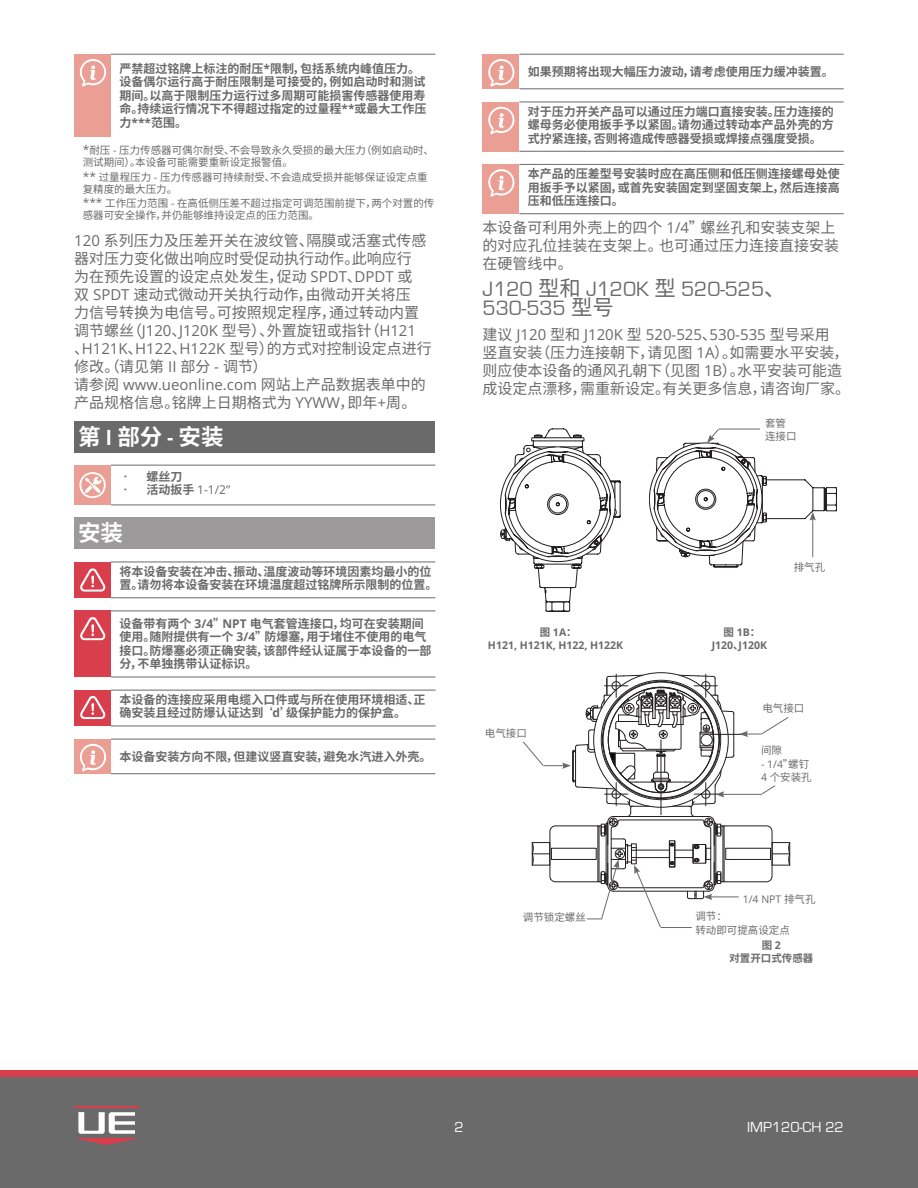
<style>
.page{position:relative;width:918px;height:1188px;background:#fff}
.page>*{position:absolute;margin:0;border:0;box-sizing:border-box;transform-origin:0 0}
.t1{font:700 22.5px "Noto Sans CJ Ksc";color:#fff}
.t2{font:21.3px/19.5px "Eurostile";color:#696a69}
.t3{font:15px/18px "Noto Sans CJ Ksc";color:#696a69}
.t4{font:15px "Open Sans";color:#696a69}
.t5{font:15px "Eurostile";color:#fff}
.t6{font:700 12px/13.5px "Noto Sans CJ Ksc";color:#696a69}
.t7{font:12px "Open Sans";color:#696a69}
.t8{font:10.5px/12px "Noto Sans CJ Ksc";color:#696a69}
.t9{font:10.5px "Open Sans";color:#696a69}
.t10{font:700 10.5px/12.6px "Noto Sans CJ Ksc";color:#696a69;text-align:center}
.s1{font-family:"Open Sans";font-weight:400}
.s2{font-family:"Open Sans";font-size:12px}
.s3{font-family:"Open Sans"}
.s4{font-family:"Noto Sans CJ Ksc"}
.s5{font-family:"Eurostile"}
.s6{font-family:"Noto Sans CJ Ksc";font-weight:700}
</style>
<div class="page">
<div style="left:0;top:1074px;width:918px;height:114px;background:#696a69"></div>
<div style="left:0;top:1070px;width:918px;height:7px;background:#d83e4c"></div>
<hr style="left:74px;top:1106px;width:66px;height:2px;background:#d83e4c">
<svg style="left:78px;top:1112px;width:57px;height:33px"></svg>
<div style="left:74px;top:54px;width:37px;height:83px;background:#eb9e93"></div>
<hr style="left:111px;top:54px;width:324px;height:1px;background:#696a69">
<svg style="left:79px;top:59px;width:28px;height:28px"></svg>
<div style="left:74px;top:421px;width:361px;height:31px;background:#696a69"></div>
<div style="left:74px;top:465px;width:37px;height:40px;background:#eb9e93"></div>
<hr style="left:111px;top:465px;width:324px;height:1px;background:#696a69">
<hr style="left:111px;top:505px;width:324px;height:1px;background:#696a69">
<svg style="left:79px;top:472px;width:27px;height:26px"></svg>
<div style="left:74px;top:518px;width:361px;height:31px;background:#9c9a9a"></div>
<div style="left:74px;top:562px;width:37px;height:36px;background:#d83e4c"></div>
<hr style="left:111px;top:562px;width:324px;height:1px;background:#696a69">
<hr style="left:111px;top:598px;width:324px;height:1px;background:#696a69">
<svg style="left:80px;top:568px;width:26px;height:24px"></svg>
<div style="left:74px;top:611px;width:37px;height:66px;background:#d83e4c"></div>
<hr style="left:111px;top:611px;width:324px;height:1px;background:#696a69">
<hr style="left:111px;top:677px;width:324px;height:1px;background:#696a69">
<svg style="left:80px;top:617px;width:26px;height:24px"></svg>
<div style="left:74px;top:690px;width:37px;height:36px;background:#d83e4c"></div>
<hr style="left:111px;top:690px;width:325px;height:1px;background:#696a69">
<hr style="left:111px;top:726px;width:325px;height:1px;background:#696a69">
<svg style="left:80px;top:696px;width:26px;height:23px"></svg>
<div style="left:74px;top:739px;width:37px;height:35px;background:#eb9e93"></div>
<hr style="left:111px;top:739px;width:324px;height:1px;background:#696a69">
<hr style="left:111px;top:773px;width:324px;height:1px;background:#696a69">
<svg style="left:79px;top:743px;width:28px;height:29px"></svg>
<div style="left:483px;top:54px;width:36px;height:35px;background:#eb9e93"></div>
<hr style="left:519px;top:54px;width:325px;height:1px;background:#696a69">
<hr style="left:519px;top:89px;width:325px;height:1px;background:#696a69">
<svg style="left:488px;top:59px;width:27px;height:28px"></svg>
<div style="left:483px;top:102px;width:36px;height:49px;background:#eb9e93"></div>
<hr style="left:519px;top:102px;width:325px;height:1px;background:#696a69">
<hr style="left:519px;top:151px;width:325px;height:1px;background:#696a69">
<svg style="left:488px;top:106px;width:27px;height:29px"></svg>
<div style="left:483px;top:164px;width:36px;height:50px;background:#eb9e93"></div>
<hr style="left:519px;top:164px;width:325px;height:1px;background:#696a69">
<hr style="left:519px;top:213px;width:325px;height:1px;background:#696a69">
<svg style="left:488px;top:169px;width:27px;height:28px"></svg>
<svg style="left:500px;top:429px;width:120px;height:183px"></svg>
<svg style="left:649px;top:428px;width:188px;height:139px"></svg>
<svg style="left:523px;top:674px;width:268px;height:254px"></svg>
<p class="t6" style="left:119px;top:62px;width:309px">严禁超过铭牌上标注的耐压<span class="s1">*</span>限制，包括系统内峰值压力。设备偶尔运行高于耐压限制是可接受的，例如启动时和测试期间。以高于限制压力运行过多周期可能损害传感器使用寿命。持续运行情况下不得超过指定的过量程<span class="s1">**</span>或最大工作压力<span class="s1">***</span>范围。</p>
<p class="t8" style="left:83px;top:145px;width:353px"><span class="s2">*</span>耐压 <span class="s3">-</span> 压力传感器可偶尔耐受、不会导致永久受损的最大压力（例如启动时、测试期间）。本设备可能需要重新设定报警值。</p>
<p class="t8" style="left:83px;top:171px;width:347px"><span class="s2">**</span> 过量程压力 <span class="s3">-</span> 压力传感器可持续耐受、不会造成受损并能够保证设定点重复精度的最大压力。</p>
<p class="t8" style="left:83px;top:197px;width:353px"><span class="s2">***</span> 工作压力范围 <span class="s3">-</span> 在高低侧压差不超过指定可调范围前提下，两个对置的传感器可安全操作，并仍能够维持设定点的压力范围。</p>
<p class="t3" style="left:74px;top:232px;width:359px"><span class="s3">120</span> 系列压力及压差开关在波纹管、隔膜或活塞式传感器对压力变化做出响应时受促动执行动作。此响应行<br>为在预先设置的设定点处发生，促动 <span class="s3">SPDT</span>、<span class="s3">DPDT</span> 或<br>双 <span class="s3">SPDT</span> 速动式微动开关执行动作，由微动开关将压<br>力信号转换为电信号。可按照规定程序，通过转动内置调节螺丝（<span class="s3">J120</span>、<span class="s3">J120K</span> 型号）、外置旋钮或指针（<span class="s3">H121</span>、<span class="s3">H121K</span>、<span class="s3">H122</span>、<span class="s3">H122K</span> 型号）的方式对控制设定点进行修改。（请见第 <span class="s3">II</span> 部分 <span class="s3">-</span> 调节）</p>
<p class="t4" style="left:74px;top:375px;width:353px"><span class="s4">请参阅</span> www.ueonline.com <span class="s4">网站上产品数据表单中的</span></p>
<p class="t3" style="left:74px;top:394px;width:344px">产品规格信息。铭牌上日期格式为 <span class="s3">YYWW</span>，即年<span class="s3">+</span>周。</p>
<h1 class="t1" style="left:78px;top:424px;width:147px">第 <span class="s5">I</span> 部分 <span class="s5">-</span> 安装</h1>
<p class="t6" style="left:119px;top:470px;width:64px">• 螺丝刀</p>
<p class="t7" style="left:119px;top:482px;width:112px"><span class="s6">• 活动扳手</span> 1-1/2”</p>
<h1 class="t1" style="left:78px;top:520px;width:46px">安装</h1>
<p class="t6" style="left:119px;top:565px;width:320px">将本设备安装在冲击、振动、温度波动等环境因素均最小的位置。请勿将本设备安装在环境温度超过铭牌所示限制的位置。</p>
<p class="t6" style="left:119px;top:617px;width:313px">设备带有两个 <span class="s1">3/4</span>”<span class="s1">NPT</span> 电气套管连接口，均可在安装期间使用。随附提供有一个 <span class="s1">3/4</span>”防爆塞，用于堵住不使用的电气接口。防爆塞必须正确安装，该部件经认证属于本设备的一部分，不单独携带认证标识。</p>
<p class="t6" style="left:119px;top:693px;width:307px">本设备的连接应采用电缆入口件或与所在使用环境相适、正确安装且经过防爆认证达到‘<span class="s1">d</span>’级保护能力的保护盒。</p>
<p class="t6" style="left:119px;top:750px;width:314px">本设备安装方向不限，但建议竖直安装，避免水汽进入外壳。</p>
<p class="t6" style="left:528px;top:65px;width:308px">如果预期将出现大幅压力波动，请考虑使用压力缓冲装置。</p>
<p class="t6" style="left:528px;top:105px;width:307px;text-align:justify">对于压力开关产品可以通过压力端口直接安装。压力连接的螺母务必使用扳手予以紧固。请勿通过转动本产品外壳的方式拧紧连接，否则将造成传感器受损或焊接点强度受损。</p>
<p class="t6" style="left:528px;top:167px;width:313px;text-align:justify">本产品的压差型号安装时应在高压侧和低压侧连接螺母处使用扳手予以紧固，或首先安装固定到坚固支架上，然后连接高压和低压连接口。</p>
<p class="t3" style="left:483px;top:219px;width:358px">本设备可利用外壳上的四个 <span class="s3">1/4</span>”螺丝孔和安装支架上的对应孔位挂装在支架上。也可通过压力连接直接安装在硬管线中。</p>
<h2 class="t2" style="left:483px;top:279px;width:304px">J120 <span class="s4">型和</span> J120K <span class="s4">型</span> 520-525<span class="s4">、<br></span>530-535 <span class="s4">型号</span></h2>
<p class="t4" style="left:483px;top:324px;width:349px"><span class="s4">建议</span> J120 <span class="s4">型和</span> J120K <span class="s4">型</span> 520-525<span class="s4">、</span>530-535 <span class="s4">型号采用</span></p>
<p class="t3" style="left:483px;top:343px;width:369px">竖直安装（压力连接朝下，请见图 <span class="s3">1A</span>）。如需要水平安装，则应使本设备的通风孔朝下（见图 <span class="s3">1B</span>）。水平安装可能造成设定点漂移，需重新设定。有关更多信息，请咨询厂家。</p>
<p class="t8" style="left:765px;top:416px;width:33px;line-height:13.5px">套管连接口</p>
<p class="t10" style="left:540px;top:626px;width:38px">图 <span class="s1">1A</span>：</p>
<p class="t9" style="left:488px;top:638px;width:137px">H121, H121K, H122, H122K</p>
<p class="t8" style="left:485px;top:728px;width:43px">电气接口</p>
<p class="t8" style="left:523px;top:911px;width:64px">调节锁定螺丝</p>
<p class="t10" style="left:724px;top:626px;width:38px">图 <span class="s1">1B</span>：</p>
<p class="t9" style="left:712px;top:638px;width:57px">J120<span class="s6">、</span>J120K</p>
<p class="t8" style="left:794px;top:561px;width:33px">排气孔</p>
<p class="t8" style="left:762px;top:703px;width:43px">电气接口</p>
<p class="t8" style="left:761px;top:745px;width:22px">间隙</p>
<p class="t9" style="left:761px;top:757px;width:50px">- 1/4<span class="s4">”螺钉</span></p>
<p class="t8" style="left:761px;top:772px;width:52px"><span class="s3">4</span> 个安装孔</p>
<p class="t9" style="left:743px;top:892px;width:74px">1/4 NPT <span class="s4">排气孔</span></p>
<p class="t8" style="left:695px;top:910px;width:96px;line-height:13.5px">调节：<br>转动即可提高设定点</p>
<p class="t10" style="left:729px;top:939px;width:85px">图 <span class="s1">2<br></span>对置开口式传感器</p>
<p class="t5" style="left:454px;top:1119px;width:11px">2</p>
<p class="t5" style="left:747px;top:1119px;width:98px">IMP120-CH 22</p>
</div>
